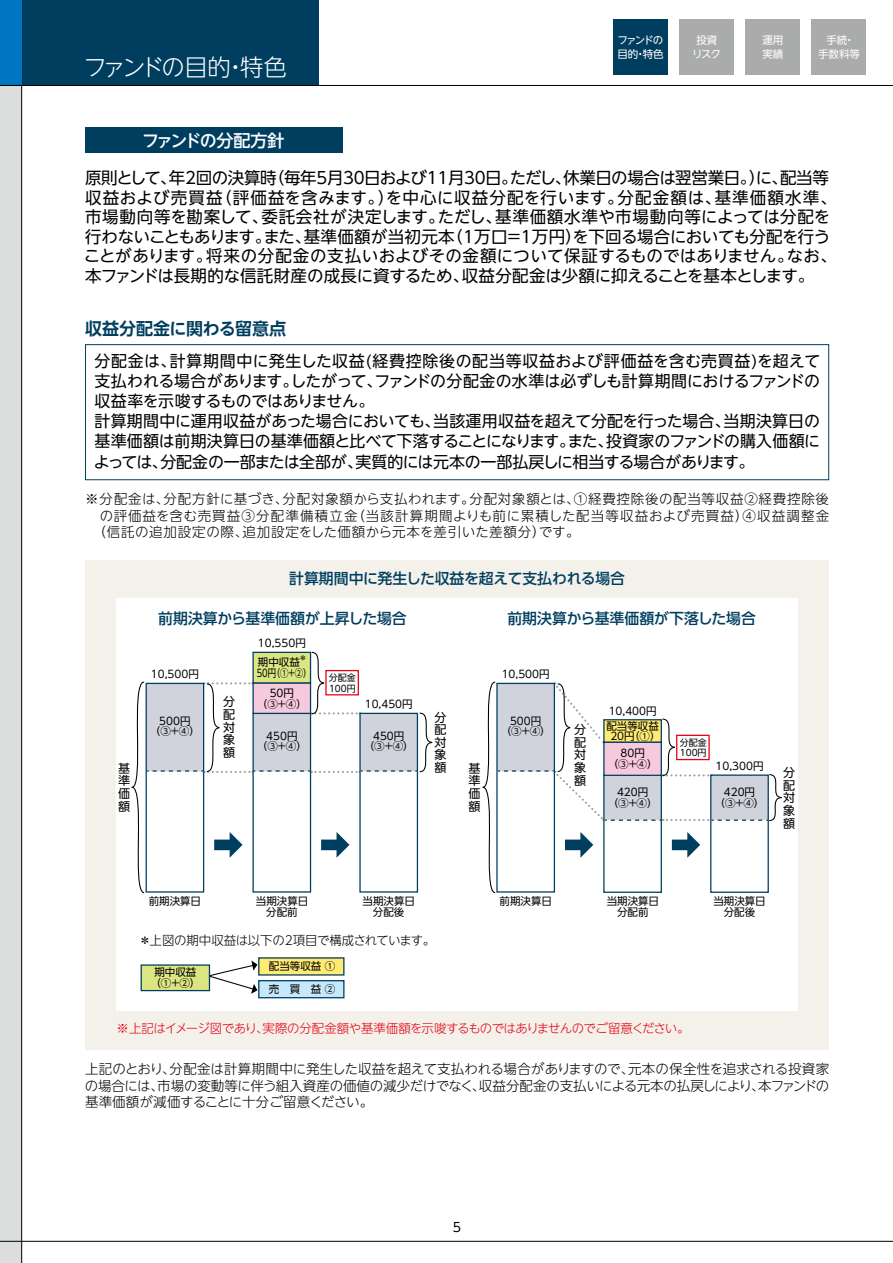
<style>
.page{position:relative;width:893px;height:1263px;background:#fff}
.page>*{position:absolute;margin:0;border:0;box-sizing:border-box;transform-origin:0 0}
.t1{font:300 23.4px "UD Shin Go NT Pro";letter-spacing:-.11em;color:#fff}
.t2{font:700 16.95px "UD Shin Go NT Pro De";color:#003e60}
.t3{font:500 16.95px "UD Shin Go NT Pro";letter-spacing:-.06em;color:#fff}
.t4{font:16.5px/19.5px "UD Shin Go NT Pro";letter-spacing:-.005em;color:#000}
.t5{font:15.9px/20.2px "UD Shin Go NT Pro";letter-spacing:-.01em;color:#000}
.t6{font:500 14.85px "UD Shin Go Pro";color:#003e60}
.t7{font:300 13.5px/16.5px "UD Shin Go NT Pro";letter-spacing:.045em;color:#000;text-align:justify}
.t8{font:300 13.5px "UD Shin Go NT Pro";letter-spacing:.085em;color:#000}
.t9{font:12.75px "UD Shin Go NT Pro";color:#000}
.t10{font:300 12.45px "UD Shin Go NT Pro";letter-spacing:-.04em;color:#e60012}
.t11{font:300 12.45px "UD Shin Go NT Pro";letter-spacing:-.015em;color:#000}
.t12{font:12px/12.6px "UD Shin Go NT Pro";color:#000;text-align:justify}
.t13{font:10.5px/10.8px "UD Shin Go NT Pro";color:#000;text-align:center}
.t14{font:10.5px/13.5px "UD Shin Go NT Pro";color:#fff;text-align:center}
.t15{font:10.5px/13.5px "UD Shin Go NT Pro";letter-spacing:-.135em;color:#fff}
.t16{font:9px/10.5px "UD Shin Go NT Pro";color:#000}
</style>
<div class="page">
<div style="left:0;top:0;width:21px;height:1263px;background:#dcdddd"></div>
<div style="left:21px;top:0;width:298px;height:85px;background:#003e60"></div>
<hr style="left:21px;top:0;width:1px;height:1263px;background:#000">
<div style="left:0;top:0;width:21px;height:86px;background:#0075c2"></div>
<hr style="left:0;top:1241px;width:893px;height:1px;background:#000">
<hr style="left:0;top:85px;width:893px;height:1px;background:#000">
<div style="left:812px;top:19px;width:54px;height:55px;background:#aaabab"></div>
<div style="left:746px;top:19px;width:54px;height:55px;background:#aaabab"></div>
<div style="left:680px;top:19px;width:54px;height:55px;background:#aaabab"></div>
<div style="left:614px;top:19px;width:54px;height:55px;background:#003e60"></div>
<div style="left:85px;top:344px;width:744px;height:136px;border:1px solid #003e60"></div>
<div style="left:85px;top:560px;width:744px;height:489px;background:#f3f1ea"></div>
<div style="left:117px;top:598px;width:681px;height:413px;background:#fff"></div>
<svg style="left:131px;top:651px;width:302px;height:243px"></svg>
<svg style="left:482px;top:681px;width:300px;height:213px"></svg>
<div style="left:259px;top:958px;width:85px;height:17px;background:#ffeb74"></div>
<div style="left:259px;top:981px;width:85px;height:17px;background:#c7e8fa"></div>
<div style="left:258px;top:980px;width:86px;height:18px;border:1px solid #003e60"></div>
<svg style="left:208px;top:960px;width:49px;height:34px"></svg>
<div style="left:141px;top:965px;width:68px;height:25px;background:#dbe683"></div>
<div style="left:141px;top:964px;width:69px;height:27px;border:1px solid #003e60"></div>
<div style="left:85px;top:128px;width:258px;height:25px;background:#003e60"></div>
<h1 class="t1" style="left:83px;top:48px;width:205px">ファンドの目的・特色</h1>
<p class="t3" style="left:142px;top:127px;width:144px">ファンドの分配方針</p>
<p class="t15" style="left:617px;top:33px;width:48px">ファンドの目的・特色</p>
<p class="t14" style="left:692px;top:33px;width:31px">投資リスク</p>
<p class="t14" style="left:762px;top:33px;width:22px;text-align:left">運用実績</p>
<p class="t14" style="left:818px;top:33px;width:43px">手続・<br>手数料等</p>
<p class="t4" style="left:84px;top:168px;width:754px">原則として、年2回の決算時（毎年5月30日および11月30日。ただし、休業日の場合は翌営業日。）に、配当等収益および売買益（評価益を含みます。）を中心に収益分配を行います。分配金額は、基準価額水準、市場動向等を勘案して、委託会社が決定します。ただし、基準価額水準や市場動向等によっては分配を行わないこともあります。また、基準価額が当初元本（1万口＝1万円）を下回る場合においても分配を行うことがあります。将来の分配金の支払いおよびその金額について保証するものではありません。なお、本ファンドは長期的な信託財産の成長に資するため、収益分配金は少額に抑えることを基本とします。</p>
<p class="t2" style="left:85px;top:315px;width:203px">収益分配金に関わる留意点</p>
<p class="t5" style="left:94px;top:350px;width:728px">分配金は、計算期間中に発生した収益(経費控除後の配当等収益および評価益を含む売買益)を超えて支払われる場合があります。したがって、ファンドの分配金の水準は必ずしも計算期間におけるファンドの収益率を示唆するものではありません。<br>計算期間中に運用収益があった場合においても、当該運用収益を超えて分配を行った場合、当期決算日の基準価額は前期決算日の基準価額と比べて下落することになります。また、投資家のファンドの購入価額によっては、分配金の一部または全部が、実質的には元本の一部払戻しに相当する場合があります。</p>
<p class="t7" style="left:85px;top:490px;width:745px">※分配金は、分配方針に基づき、分配対象額から支払われます。分配対象額とは、①経費控除後の配当等収益②経費控除後</p>
<p class="t8" style="left:100px;top:505px;width:731px">の評価益を含む売買益③分配準備積立金（当該計算期間よりも前に累積した配当等収益および売買益）④収益調整金</p>
<p class="t7" style="left:93px;top:523px;width:488px">（信託の追加設定の際、追加設定をした価額から元本を差引いた差額分）です。</p>
<p class="t6" style="left:289px;top:566px;width:337px">計算期間中に発生した収益を超えて支払われる場合</p>
<p class="t6" style="left:507px;top:606px;width:250px">前期決算から基準価額が下落した場合</p>
<p class="t6" style="left:158px;top:606px;width:250px">前期決算から基準価額が上昇した場合</p>
<p class="t12" style="left:118px;top:761px;width:13px">基準価額</p>
<p class="t13" style="left:151px;top:668px;width:49px">10,500円</p>
<p class="t13" style="left:150px;top:715px;width:51px">500円（③+④）</p>
<p class="t12" style="left:223px;top:695px;width:13px">分配対象額</p>
<p class="t13" style="left:258px;top:638px;width:49px">10,550円</p>
<p class="t13" style="left:257px;top:656px;width:56px;text-align:left">期中収益<sup>＊<br></sup>50円（①+②）</p>
<p class="t16" style="left:329px;top:672px;width:28px">分配金<br>100円</p>
<p class="t13" style="left:257px;top:687px;width:51px">50円（③+④）</p>
<p class="t13" style="left:257px;top:730px;width:51px">450円（③+④）</p>
<p class="t13" style="left:364px;top:730px;width:51px">450円（③+④）</p>
<p class="t13" style="left:365px;top:699px;width:49px">10,450円</p>
<p class="t12" style="left:434px;top:710px;width:13px">分配対象額</p>
<p class="t12" style="left:469px;top:761px;width:13px">基準価額</p>
<p class="t13" style="left:502px;top:668px;width:49px">10,500円</p>
<p class="t13" style="left:501px;top:715px;width:51px">500円（③+④）</p>
<p class="t12" style="left:574px;top:723px;width:13px">分配対象額</p>
<p class="t13" style="left:609px;top:705px;width:49px">10,400円</p>
<p class="t13" style="left:606px;top:720px;width:56px">配当等収益<br>20円（①）</p>
<p class="t16" style="left:680px;top:737px;width:28px">分配金<br>100円</p>
<p class="t13" style="left:608px;top:748px;width:51px">80円（③+④）</p>
<p class="t13" style="left:608px;top:786px;width:51px">420円（③+④）</p>
<p class="t13" style="left:714px;top:786px;width:51px">420円（③+④）</p>
<p class="t13" style="left:715px;top:760px;width:49px">10,300円</p>
<p class="t12" style="left:783px;top:766px;width:13px">分配対象額</p>
<p class="t13" style="left:149px;top:895px;width:54px">前期決算日</p>
<p class="t13" style="left:256px;top:895px;width:54px">当期決算日分配前</p>
<p class="t13" style="left:363px;top:895px;width:54px">当期決算日分配後</p>
<p class="t11" style="left:139px;top:930px;width:298px">＊上図の期中収益は以下の2項目で構成されています。</p>
<p class="t13" style="left:150px;top:967px;width:51px">期中収益（①+②）</p>
<p class="t13" style="left:269px;top:955px;width:68px;line-height:22.8px;text-align:left">配当等収益 ①売　買　益 ②</p>
<p class="t13" style="left:500px;top:895px;width:54px">前期決算日</p>
<p class="t13" style="left:607px;top:895px;width:54px">当期決算日分配前</p>
<p class="t13" style="left:713px;top:895px;width:54px">当期決算日分配後</p>
<p class="t10" style="left:117px;top:1018px;width:575px">※上記はイメージ図であり、実際の分配金額や基準価額を示唆するものではありませんのでご留意ください。</p>
<p class="t7" style="left:85px;top:1060px;width:746px">上記のとおり、分配金は計算期間中に発生した収益を超えて支払われる場合がありますので、元本の保全性を追求される投資家の場合には、市場の変動等に伴う組入資産の価値の減少だけでなく、収益分配金の支払いによる元本の払戻しにより、本ファンドの基準価額が減価することに十分ご留意ください。</p>
<p class="t9" style="left:453px;top:1216px;width:10px">5</p>
</div>
